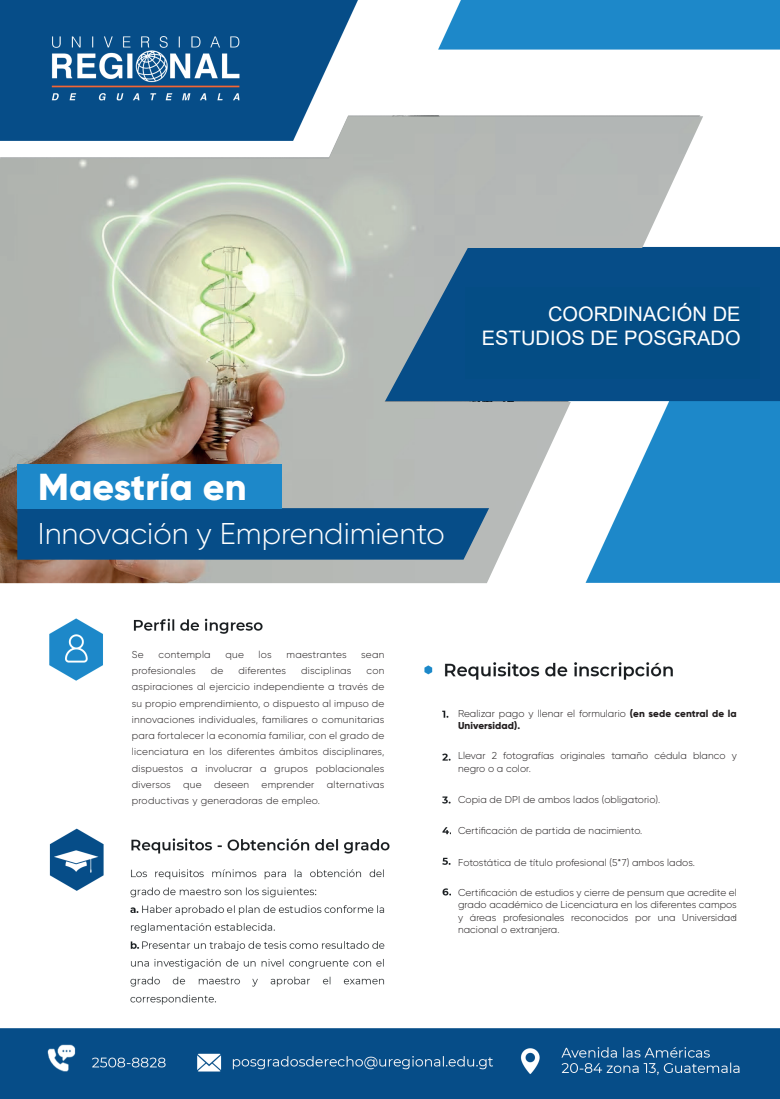
<style>
.page{position:relative;width:780px;height:1099px;background:#fff}
.page>*{position:absolute;margin:0;border:0;box-sizing:border-box;transform-origin:0 0}
.t1{font:800 37.5px "Gilroy";letter-spacing:.005em;color:#fff}
.t2{font:300 30px "Gilroy";color:#fff}
.t3{font:20px/24px "Arial";letter-spacing:.005em;color:#fff;text-align:right}
.t4{font:300 10px/16.2px "Gilroy";letter-spacing:.005em;color:#231f20;text-align:justify}
.t5{font:300 10px "Gilroy";letter-spacing:.025em;color:#231f20}
.s1{font-weight:800}
</style>
<div class="page">
<img style="left:0;top:0;width:780px;height:1098px">
<div style="left:465px;top:287px;width:294px;height:91px;background:#044d85"></div>
<img style="left:0;top:116px;width:703px;height:467px">
<div style="left:118px;top:645px;width:275px;height:182px;background:#fff"></div>
<div style="left:17px;top:508px;width:472px;height:51px;background:#064d88"></div>
<div style="left:17px;top:464px;width:265px;height:44px;background:#1d88c9"></div>
<div style="left:451px;top:703px;width:282px;height:238px;background:#fff"></div>
<h3 class="t3" style="left:482px;top:302px;width:260px">COORDINACIÓN DE<br>ESTUDIOS DE POSGRADO</h3>
<h1 class="t1" style="left:38px;top:463px;width:210px">Maestría en</h1>
<h2 class="t2" style="left:38px;top:514px;width:408px">Innovación y Emprendimiento</h2>
<p class="t4" style="left:132px;top:646px;width:14px">Se</p>
<p class="t5" style="left:158px;top:648px;width:54px">contempla</p>
<p class="t4" style="left:225px;top:646px;width:20px">que</p>
<p class="t4" style="left:259px;top:646px;width:15px">los</p>
<p class="t4" style="left:286px;top:646px;width:62px">maestrantes</p>
<p class="t4" style="left:361px;top:646px;width:25px">sean</p>
<p class="t5" style="left:132px;top:664px;width:65px">profesionales</p>
<p class="t4" style="left:211px;top:662px;width:14px">de</p>
<p class="t5" style="left:238px;top:664px;width:49px">diferentes</p>
<p class="t5" style="left:301px;top:664px;width:52px">disciplinas</p>
<p class="t4" style="left:132px;top:662px;width:254px;text-indent:235px">con aspiraciones al ejercicio independiente a través de su propio emprendimiento, o dispuesto al impuso de innovaciones individuales, familiares o comunitarias para fortalecer la economía familiar, con el grado de licenciatura en los diferentes ámbitos disciplinares, dispuestos a involucrar a grupos poblacionales diversos que deseen emprender alternativas productivas y generadoras de empleo.</p>
<p class="t4" style="left:458px;top:707px;width:280px;line-height:12.5px">Realizar pago y llenar el formulario <span class="s1">(en sede central de la<br>Universidad).</span></p>
<p class="t4" style="left:458px;top:749px;width:280px;line-height:12.5px">Llevar 2 fotografías originales tamaño cédula blanco y negro o a color.</p>
<p class="t4" style="left:458px;top:791px;width:204px">Copia de DPI de ambos lados (obligatorio).</p>
<p class="t4" style="left:458px;top:822px;width:186px">Certificación de partida de nacimiento.</p>
<p class="t4" style="left:458px;top:853px;width:238px">Fotostática de título profesional (5*7) ambos lados.</p>
<p class="t4" style="left:458px;top:885px;width:280px;line-height:12.5px">Certificación de estudios y cierre de pensum que acredite el grado académico de Licenciatura en los diferentes campos y áreas profesionales reconocidos por una Universidad nacional o extranjera.</p>
</div>
